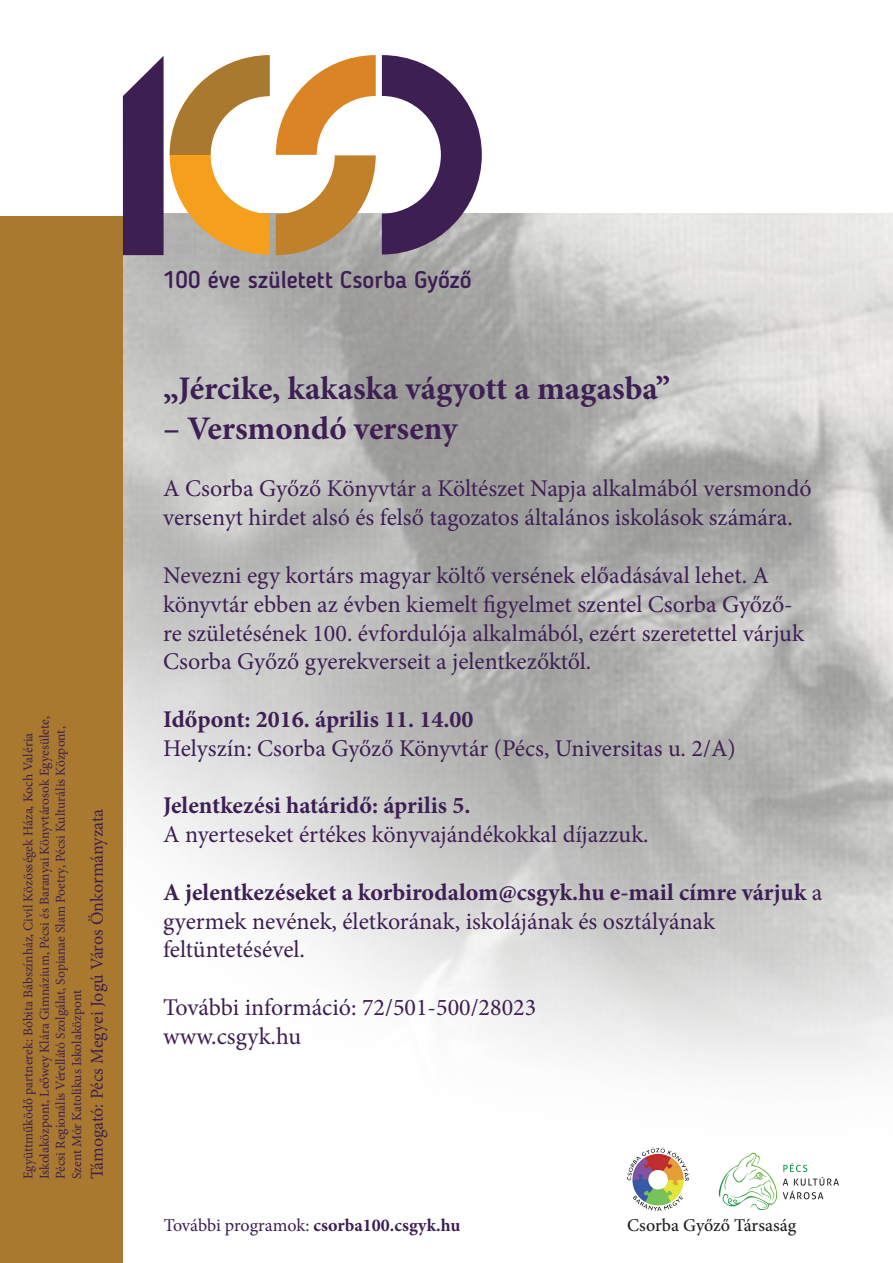
<style>
.page{position:relative;width:893px;height:1263px;background:#fff}
.page>*{position:absolute;margin:0;border:0;box-sizing:border-box;transform-origin:0 0}
.t1{font:700 33px "Minion Pro";color:#3d1f54}
.t2{font:24px/28.8px "Minion Pro";color:#3d1f54}
.t3{font:700 24px/28.8px "Minion Pro";color:#3d1f54}
.t4{font:500 24px "Blogger Sans";color:#3d1f54}
.t5{font:18px "Minion Pro";letter-spacing:-.005em;color:#3d1f54}
.t6{font:700 18px "Minion Pro";color:#3d1f54}
.t7{font:500 18px "Minion Pro";letter-spacing:-.005em;color:#231f20}
.t8{font:13.5px/16.2px "Minion Pro";color:#3d1f54}
.s1{font-weight:400}
</style>
<div class="page">
<div style="left:0;top:217px;width:123px;height:1046px;background:#a8792f"></div>
<svg style="left:170px;top:55px;width:100px;height:200px"></svg>
<svg style="left:276px;top:55px;width:100px;height:200px"></svg>
<svg style="left:123px;top:56px;width:41px;height:199px;background:#513766"></svg>
<svg style="left:382px;top:55px;width:100px;height:200px"></svg>
<svg style="left:783px;top:1163px;width:56px;height:36px"></svg>
<svg style="left:719px;top:1153px;width:58px;height:57px"></svg>
<img style="left:627px;top:1147px;width:63px;height:63px">
<p class="t8" style="left:20px;top:1179px;width:465px;rotate:-90deg">Együttműködő partnerek: Bóbita Bábszínház, Civil Közösségek Háza, Koch Valéria Iskolaközpont, Leőwey Klára Gimnázium, Pécsi és Baranyai Könyvtárosok Egyesülete, Pécsi Regionális Vérellátó Szolgálat, Sopianae Slam Poetry, Pécsi Kulturális Központ, Szent Mór Katolikus Iskolaközpont</p>
<p class="t5" style="left:85px;top:1179px;width:372px;rotate:-90deg">Támogató: Pécs Megyei Jogú Város Önkormányzata</p>
<p class="t4" style="left:163px;top:266px;width:310px">100 éve született Csorba Győző</p>
<p class="t1" style="left:163px;top:365px;width:509px">„Jércike, kakaska vágyott a magasba”</p>
<p class="t1" style="left:163px;top:405px;width:296px">– Versmondó verseny</p>
<p class="t2" style="left:163px;top:474px;width:650px">A Csorba Győző Könyvtár a Költészet Napja alkalmából versmondó versenyt hirdet alsó és felső tagozatos általános iskolások számára.</p>
<p class="t2" style="left:163px;top:561px;width:642px">Nevezni egy kortárs magyar költő versének előadásával lehet. A könyvtár ebben az évben kiemelt figyelmet szentel Csorba Győző&shy;re születésének 100. évfordulója alkalmából, ezért szeretettel várjuk Csorba Győző gyerekverseit a jelentkezőktől.</p>
<p class="t3" style="left:163px;top:704px;width:312px">Időpont: 2016. április 11. 14.00</p>
<p class="t2" style="left:163px;top:734px;width:574px">Helyszín: Csorba Győző Könyvtár (Pécs, Universitas u. 2/A)</p>
<p class="t3" style="left:163px;top:791px;width:309px">Jelentkezési határidő: április 5.</p>
<p class="t2" style="left:163px;top:820px;width:487px">A nyerteseket értékes könyvajándékokkal díjazzuk.</p>
<p class="t3" style="left:163px;top:877px;width:661px">A jelentkezéseket a korbirodalom@csgyk.hu e-mail címre várjuk <span class="s1">a gyermek nevének, életkorának, iskolájának és osztályának</span></p>
<p class="t2" style="left:163px;top:935px;width:143px">feltüntetésével.</p>
<p class="t2" style="left:163px;top:993px;width:375px">További információ: 72/501-500/28023</p>
<p class="t2" style="left:163px;top:1022px;width:140px">www.csgyk.hu</p>
<p class="t6" style="left:164px;top:1213px;width:298px"><span class="s1">További programok:</span> csorba100.csgyk.hu</p>
<p class="t7" style="left:627px;top:1213px;width:170px">Csorba Győző Társaság</p>
</div>
